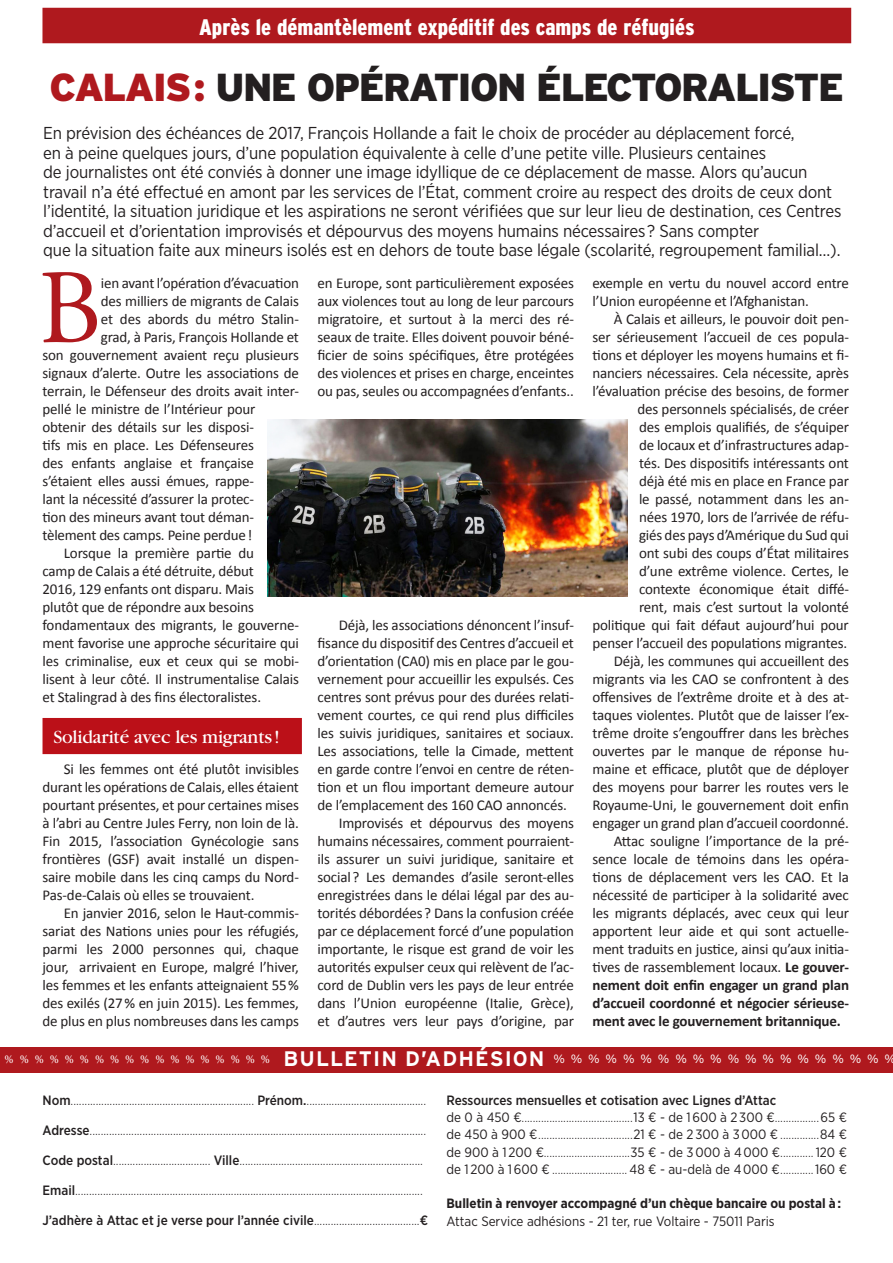
<style>
.page{position:relative;width:893px;height:1263px;background:#fff}
.page>*{position:absolute;margin:0;border:0;box-sizing:border-box;transform-origin:0 0}
.t1{font:105.45px "Adobe Garamond Pro";color:#af191e}
.t2{font:900 39px "Interstate";letter-spacing:-.04em;color:#231f20}
.t3{font:900 condensed 22.5px "Interstate";color:#fff}
.t4{font:19.5px "Garamond";letter-spacing:-.01em;color:#fff}
.t5{font:17.25px/19.5px "Gotham Narrow";letter-spacing:-.01em;color:#231f20}
.t6{font:15px/18px "Calibri";letter-spacing:-.01em;color:#231f20;text-align:justify}
.t7{font:300 13.5px "Gotham Narrow";color:#231f20}
.t8{font:500 13.5px "Gotham Narrow";color:#231f20}
.t9{font:700 13.5px "Gotham Narrow";color:#231f20}
.t10{font:13.5px "Gotham Narrow";color:#231f20}
.t11{font:300 12px "Interstate";color:#fff}
.s1{color:#af191e}
.s2{font-weight:700}
.s3{font-family:"Minion Pro";font-weight:400}
.s4{font-weight:700;font-size:21px}
.s5{font-weight:500}
.s6{font-weight:300}
.s7{font-weight:400}
</style>
<div class="page">
<div style="left:0;top:1047px;width:893px;height:26px;background:#af191e"></div>
<div style="left:43px;top:9px;width:807px;height:34px;background:#af191e"></div>
<div style="left:42px;top:8px;width:809px;height:35px;border:2px solid #af191e"></div>
<img style="left:267px;top:420px;width:360px;height:177px">
<div style="left:43px;top:719px;width:258px;height:34px;background:#bb1018"></div>
<div style="left:43px;top:718px;width:259px;height:36px;border:2px solid #bb1018"></div>
<p class="t3" style="left:199px;top:14px;width:497px">Après le démantèlement expéditif des camps de réfugiés</p>
<p class="t2" style="left:50px;top:64px;width:796px"><span class="s1">CALAIS:</span> UNE OPÉRATION ÉLECTORALISTE</p>
<p class="t5" style="left:43px;top:123px;width:800px">En prévision des échéances de 2017, François Hollande a fait le choix de procéder au déplacement forcé,<br>en à peine quelques jours, d’une population équivalente à celle d’une petite ville. Plusieurs centaines<br>de journalistes ont été conviés à donner une image idyllique de ce déplacement de masse. Alors qu’aucun travail n’a été effectué en amont par les services de l’État, comment croire au respect des droits de ceux dont l’identité, la situation juridique et les aspirations ne seront vérifiées que sur leur lieu de destination, ces Centres d’accueil et d’orientation improvisés et dépourvus des moyens humains nécessaires ? Sans compter<br>que la situation faite aux mineurs isolés est en dehors de toute base légale (scolarité, regroupement familial…).</p>
<p class="t1" style="left:38px;top:245px;width:65px">B</p>
<p class="t6" style="left:101px;top:273px;width:200px">ien avant l’opération d’évacuation</p>
<p class="t6" style="left:317px;top:273px;width:258px">en Europe, sont particulièrement exposées aux violences tout au long de leur parcours migratoire, et surtout à la merci des ré&shy;seaux de traite. Elles doivent pouvoir béné&shy;ficier de soins spécifiques, être protégées des violences et prises en charge, enceintes ou pas, seules ou accompagnées d’enfants..</p>
<p class="t6" style="left:592px;top:273px;width:258px">exemple en vertu du nouvel accord entre l’Union européenne et l’Afghanistan.</p>
<p class="t6" style="left:592px;top:309px;width:258px;text-align:right">À Calais et ailleurs, le pouvoir doit pen&shy;ser sérieusement l’accueil de ces popula&shy;tions et déployer les moyens humains et fi&shy;nanciers nécessaires. Cela nécessite, après l’évaluation précise des besoins, de former des personnels spécialisés, de créer<br>des emplois qualifiés, de s’équiper<br>de locaux et d’infrastructures adap-<br>tés. Des dispositifs intéressants ont<br>déjà été mis en place en France par<br>le passé, notamment dans les an-<br>nées 1970, lors de l’arrivée de réfu-<br>giés des pays d’Amérique du Sud qui<br>ont subi des coups d’État militaires<br>d’une extrême violence. Certes, le contexte économique était diffé-<br>rent, mais c’est surtout la volonté politique qui fait défaut aujourd’hui pour penser l’accueil des populations migrantes.</p>
<p class="t6" style="left:592px;top:651px;width:258px;text-indent:21px">Déjà, les communes qui accueillent des migrants via les CAO se confrontent à des offensives de l’extrême droite et à des at&shy;taques violentes. Plutôt que de laisser l’ex&shy;trême droite s’engouffrer dans les brèches ouvertes par le manque de réponse hu&shy;maine et efficace, plutôt que de déployer des moyens pour barrer les routes vers le Royaume-Uni, le gouvernement doit enfin engager un grand plan d’accueil coordonné.</p>
<p class="t6" style="left:592px;top:831px;width:258px;text-indent:21px">Attac souligne l’importance de la pré&shy;sence locale de témoins dans les opéra&shy;tions de déplacement vers les CAO. Et la nécessité de participer à la solidarité avec les migrants déplacés, avec ceux qui leur apportent leur aide et qui sont actuelle&shy;ment traduits en justice, ainsi qu’aux initia&shy;tives de rassemblement locaux. <span class="s2">Le gouver&shy;nement doit enfin engager un grand plan d’accueil coordonné et négocier sérieuse&shy;ment avec le gouvernement britannique.</span></p>
<p class="t11" style="left:5px;top:1052px;width:893px"><span class="s3">%%%%%%%%%%%%%%%%%%</span> <span class="s4">BULLETIN D’ADHÉSION</span> %%%%%%%%%%%%%%%%%%%%</p>
<p class="t6" style="left:101px;top:291px;width:200px">des milliers de migrants de Calais</p>
<p class="t6" style="left:101px;top:309px;width:200px">et des abords du métro Stalin-</p>
<p class="t6" style="left:101px;top:327px;width:200px">grad, à Paris, François Hollande et</p>
<p class="t6" style="left:43px;top:345px;width:258px">son gouvernement avaient reçu plusieurs</p>
<p class="t6" style="left:43px;top:363px;width:258px">signaux d’alerte. Outre les associations de</p>
<p class="t6" style="left:43px;top:381px;width:258px">terrain, le Défenseur des droits avait inter-</p>
<p class="t6" style="left:43px;top:399px;width:214px">pellé le ministre de l’Intérieur pour</p>
<p class="t6" style="left:43px;top:417px;width:213px">obtenir des détails sur les disposi-</p>
<p class="t6" style="left:43px;top:435px;width:213px">tifs mis en place. Les Défenseures</p>
<p class="t6" style="left:43px;top:453px;width:213px">des enfants anglaise et française</p>
<p class="t6" style="left:43px;top:471px;width:213px">s’étaient elles aussi émues, rappe-</p>
<p class="t6" style="left:43px;top:489px;width:213px">lant la nécessité d’assurer la protec-</p>
<p class="t6" style="left:43px;top:507px;width:213px">tion des mineurs avant tout déman-</p>
<p class="t6" style="left:43px;top:525px;width:211px">tèlement des camps. Peine perdue!</p>
<p class="t6" style="left:43px;top:543px;width:258px;text-align:left;text-indent:21px">Lorsque la première partie du<br>camp de Calais a été détruite, début<br>2016, 129 enfants ont disparu. Mais<br>plutôt que de répondre aux besoins fondamentaux des migrants, le gouverne&shy;ment favorise une approche sécuritaire qui les criminalise, eux et ceux qui se mobi&shy;lisent à leur côté. Il instrumentalise Calais et Stalingrad à des fins électoralistes.</p>
<p class="t6" style="left:317px;top:615px;width:258px;text-indent:21px">Déjà, les associations dénoncent l’insuf&shy;fisance du dispositif des Centres d’accueil et d’orientation (CA0) mis en place par le gou&shy;vernement pour accueillir les expulsés. Ces centres sont prévus pour des durées relati&shy;vement courtes, ce qui rend plus difficiles les suivis juridiques, sanitaires et sociaux.<br>Les associations, telle la Cimade, mettent en garde contre l’envoi en centre de réten&shy;tion et un flou important demeure autour de l’emplacement des 160 CAO annoncés.</p>
<p class="t6" style="left:317px;top:813px;width:258px;text-indent:21px">Improvisés et dépourvus des moyens humains nécessaires, comment pourraient&shy;ils assurer un suivi juridique, sanitaire et social? Les demandes d’asile seront-elles enregistrées dans le délai légal par des au&shy;torités débordées? Dans la confusion créée par ce déplacement forcé d’une population importante, le risque est grand de voir les autorités expulser ceux qui relèvent de l’ac&shy;cord de Dublin vers les pays de leur entrée dans l’Union européenne (Italie, Grèce), et d’autres vers leur pays d’origine, par</p>
<p class="t4" style="left:53px;top:727px;width:228px">Solidarité avec les migrants!</p>
<p class="t6" style="left:43px;top:759px;width:258px;text-indent:21px">Si les femmes ont été plutôt invisibles durant les opérations de Calais, elles étaient pourtant présentes, et pour certaines mises à l’abri au Centre Jules Ferry, non loin de là.<br>Fin 2015, l’association Gynécologie sans frontières (GSF) avait installé un dispen&shy;saire mobile dans les cinq camps du Nord-Pas-de-Calais où elles se trouvaient.</p>
<p class="t6" style="left:43px;top:903px;width:258px;text-indent:21px">En janvier 2016, selon le Haut-commis&shy;sariat des Nations unies pour les réfugiés, parmi les 2000 personnes qui, chaque jour, arrivaient en Europe, malgré l’hiver, les femmes et les enfants atteignaient 55% des exilés (27% en juin 2015). Les femmes, de plus en plus nombreuses dans les camps</p>
<p class="t7" style="left:43px;top:1092px;width:385px"><span class="s5">Nom</span>.................................................................. <span class="s5">Prénom.</span>...........................................</p>
<p class="t7" style="left:43px;top:1122px;width:385px"><span class="s5">Adresse</span>.........................................................................................................................</p>
<p class="t7" style="left:43px;top:1152px;width:382px"><span class="s5">Code postal</span>................................... <span class="s5">Ville</span>..................................................................</p>
<p class="t7" style="left:43px;top:1182px;width:382px"><span class="s5">Email</span>.............................................................................................................................</p>
<p class="t8" style="left:43px;top:1211px;width:387px">J’adhère à Attac et je verse pour l’année civile<span class="s6">......................................</span>€</p>
<p class="t8" style="left:446px;top:1091px;width:331px">Ressources mensuelles et cotisation avec Lignes d’Attac</p>
<p class="t7" style="left:446px;top:1109px;width:402px"><span class="s7">de 0 à 450 €</span>........................................<span class="s7">13 € - de 1 600 à 2 300 €</span>................<span class="s7">65 €</span></p>
<p class="t7" style="left:446px;top:1126px;width:402px"><span class="s7">de 450 à 900 €</span>..................................<span class="s7">21 € - de 2 300 à 3 000 €</span>..............<span class="s7">84 €</span></p>
<p class="t7" style="left:446px;top:1143px;width:402px"><span class="s7">de 900 à 1 200 €</span>...............................<span class="s7">35 € - de 3 000 à 4 000 €</span>............<span class="s7">120 €</span></p>
<p class="t7" style="left:446px;top:1161px;width:402px"><span class="s7">de 1 200 à 1 600 €</span> ........................... <span class="s7">48 € - au-delà de 4 000 €</span>............<span class="s7">160 €</span></p>
<p class="t9" style="left:446px;top:1195px;width:396px">Bulletin à renvoyer accompagné d’un chèque bancaire ou postal à :</p>
<p class="t10" style="left:446px;top:1212px;width:330px">Attac Service adhésions - 21 ter, rue Voltaire - 75011 Paris</p>
</div>
